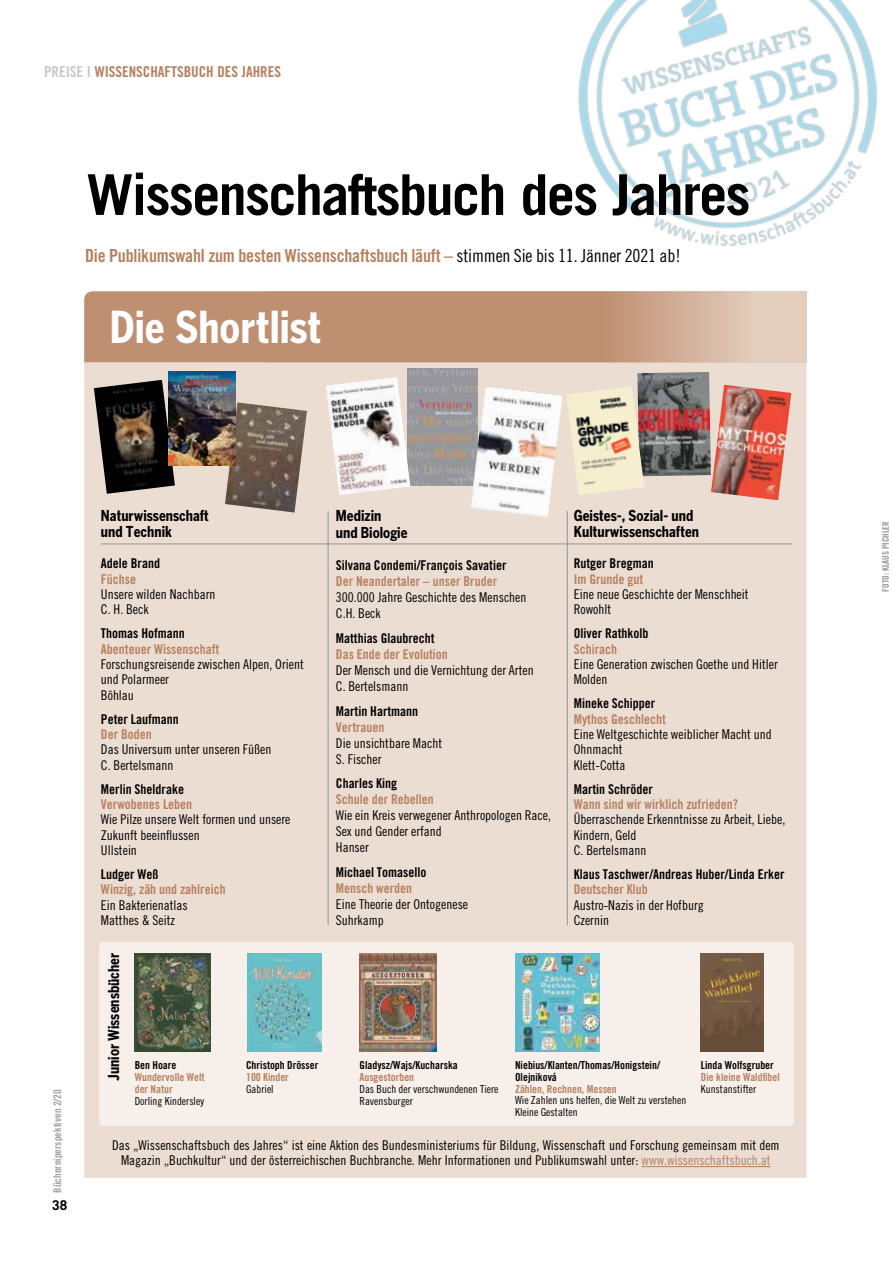
<style>
.page{position:relative;width:893px;height:1263px;background:#fff}
.page>*{position:absolute;margin:0;border:0;box-sizing:border-box;transform-origin:0 0}
.t1{font:700 56.25px "Trade Gothic";letter-spacing:-.03em;color:#000}
.t2{font:700 condensed 43.65px "Benton Gothic";color:#fff}
.t3{font:18px "Trade Gothic Bold Cond Twenty";letter-spacing:-.01em;color:#b6805f}
.t4{font:700 condensed 15px/16.8px "Benton Gothic";color:#000}
.t5{font:15px "Trade Gothic Bold Cond Twenty";color:#b6805f}
.t6{font:13.5px/15.5px "Trade Gothic Cond Eighteen";color:#000}
.t7{font:13.5px "Trade Gothic Bold Cond Twenty";color:#000}
.t8{font:13.5px "Trade Gothic Bold Cond Twenty";color:#b6805f}
.t9{font:700 13.5px "Trade Gothic";color:#000}
.t10{font:11.1px/11.9px "Trade Gothic Cond Eighteen";color:#000}
.t11{font:11.1px/11.9px "Trade Gothic Bold Cond Twenty";color:#000}
.t12{font:11.1px/11.9px "Trade Gothic Bold Cond Twenty";color:#b6805f}
.t13{font:10.5px "Trade Gothic Bold Cond Twenty";color:#9d9fa2}
.t14{font:9px "Trade Gothic Bold Cond Twenty";color:#939598}
.s1{color:#c7c8ca}
.s2{font-family:"Trade Gothic Cond Eighteen";color:#000}
.s3{color:#b6805f}
</style>
<div class="page">
<img style="left:578px;top:0;width:300px;height:246px">
<div style="left:84px;top:362px;width:722px;height:816px;background:#ecddd2"></div>
<div style="left:99px;top:942px;width:695px;height:184px;background:#f7efea;border-radius:4px"></div>
<img style="left:407px;top:368px;width:71px;height:117px">
<img style="left:470px;top:386px;width:92px;height:131px">
<img style="left:225px;top:402px;width:82px;height:110px">
<img style="left:326px;top:377px;width:84px;height:118px">
<img style="left:637px;top:372px;width:74px;height:104px">
<img style="left:566px;top:386px;width:78px;height:109px">
<img style="left:94px;top:380px;width:81px;height:114px">
<img style="left:135px;top:953px;width:76px;height:99px">
<img style="left:247px;top:953px;width:74px;height:99px">
<img style="left:359px;top:953px;width:78px;height:99px">
<img style="left:701px;top:953px;width:63px;height:99px">
<img style="left:515px;top:953px;width:85px;height:99px">
<img style="left:168px;top:371px;width:68px;height:95px">
<img style="left:711px;top:385px;width:80px;height:115px">
<hr style="left:101px;top:544px;width:691px;height:1px;background:#939598">
<hr style="left:328px;top:511px;width:1px;height:414px;background:#939598">
<hr style="left:567px;top:511px;width:1px;height:414px;background:#939598">
<div style="left:266px;top:291px;width:541px;height:71px;background:#e3cdbd"></div>
<svg style="left:84px;top:291px;width:652px;height:71px;fill:#bf8f71"></svg>
<hr style="left:642px;top:1166px;width:129px;height:1px;background:#b6805f">
<p class="t5" style="left:44px;top:62px;width:239px"><span class="s1">PREISE I</span> WISSENSCHAFTSBUCH DES JAHRES</p>
<h1 class="t1" style="left:86px;top:160px;width:666px">Wissenschaftsbuch des Jahres</h1>
<h3 class="t3" style="left:85px;top:245px;width:598px">Die Publikumswahl zum besten Wissenschaftsbuch läuft – <span class="s2">stimmen Sie bis 11. Jänner 2021 ab!</span></h3>
<h2 class="t2" style="left:110px;top:301px;width:213px">Die Shortlist</h2>
<p class="t13" style="left:51px;top:1193px;width:105px;rotate:-90deg">Büchereiperspektiven 2/20</p>
<p class="t9" style="left:52px;top:1196px;width:17px">38</p>
<p class="t4" style="left:101px;top:506px;width:110px">Naturwissenschaft und Technik</p>
<p class="t7" style="left:101px;top:555px;width:61px">Adele Brand</p>
<p class="t8" style="left:101px;top:570px;width:37px">Füchse</p>
<p class="t6" style="left:101px;top:586px;width:116px">Unsere wilden Nachbarn<br>C. H. Beck</p>
<p class="t7" style="left:101px;top:625px;width:85px">Thomas Hofmann</p>
<p class="t8" style="left:101px;top:640px;width:120px">Abenteuer Wissenschaft</p>
<p class="t6" style="left:101px;top:656px;width:204px">Forschungsreisende zwischen Alpen, Orient und Polarmeer<br>Böhlau</p>
<p class="t7" style="left:101px;top:710px;width:79px">Peter Laufmann</p>
<p class="t8" style="left:101px;top:726px;width:52px">Der Boden</p>
<p class="t6" style="left:101px;top:742px;width:172px">Das Universum unter unseren Füßen<br>C. Bertelsmann</p>
<p class="t7" style="left:101px;top:781px;width:85px">Merlin Sheldrake</p>
<p class="t8" style="left:101px;top:796px;width:93px">Verwobenes Leben</p>
<p class="t6" style="left:101px;top:812px;width:191px">Wie Pilze unsere Welt formen und unsere<br>Zukunft beeinflussen<br>Ullstein</p>
<p class="t7" style="left:101px;top:866px;width:59px">Ludger Weß</p>
<p class="t8" style="left:101px;top:881px;width:126px">Winzig, zäh und zahlreich</p>
<p class="t6" style="left:101px;top:897px;width:88px">Ein Bakterienatlas<br>Matthes &amp; Seitz</p>
<p class="t4" style="left:105px;top:1081px;width:130px;rotate:-90deg">Junior Wissensbücher</p>
<p class="t11" style="left:246px;top:1059px;width:74px">Christoph Drösser</p>
<p class="t12" style="left:246px;top:1071px;width:44px">100 Kinder</p>
<p class="t10" style="left:246px;top:1083px;width:29px">Gabriel</p>
<p class="t11" style="left:135px;top:1059px;width:43px">Ben Hoare</p>
<p class="t12" style="left:135px;top:1071px;width:71px">Wundervolle Welt der Natur</p>
<p class="t10" style="left:135px;top:1094px;width:71px">Dorling Kindersley</p>
<p class="t4" style="left:336px;top:506px;width:73px;line-height:17.4px">Medizin<br>und Biologie</p>
<p class="t7" style="left:336px;top:557px;width:172px">Silvana Condemi/François Savatier</p>
<p class="t8" style="left:336px;top:573px;width:163px">Der Neandertaler – unser Bruder</p>
<p class="t6" style="left:336px;top:589px;width:192px;line-height:16px">300.000 Jahre Geschichte des Menschen<br>C.H. Beck</p>
<p class="t7" style="left:336px;top:630px;width:100px">Matthias Glaubrecht</p>
<p class="t8" style="left:336px;top:646px;width:113px">Das Ende der Evolution</p>
<p class="t6" style="left:336px;top:662px;width:199px;line-height:16px">Der Mensch und die Vernichtung der Arten<br>C. Bertelsmann</p>
<p class="t7" style="left:336px;top:702px;width:84px">Martin Hartmann</p>
<p class="t8" style="left:336px;top:718px;width:50px">Vertrauen</p>
<p class="t6" style="left:336px;top:735px;width:108px;line-height:16px">Die unsichtbare Macht<br>S. Fischer</p>
<p class="t7" style="left:336px;top:775px;width:63px">Charles King</p>
<p class="t8" style="left:336px;top:791px;width:99px">Schule der Rebellen</p>
<p class="t6" style="left:336px;top:807px;width:217px;line-height:16px">Wie ein Kreis verwegener Anthropologen Race,<br>Sex und Gender erfand<br>Hanser</p>
<p class="t7" style="left:336px;top:864px;width:92px">Michael Tomasello</p>
<p class="t8" style="left:336px;top:880px;width:78px">Mensch werden</p>
<p class="t6" style="left:336px;top:896px;width:134px;line-height:16px">Eine Theorie der Ontogenese<br>Suhrkamp</p>
<p class="t4" style="left:574px;top:506px;width:127px">Geistes-, Sozial- und<br>Kulturwissenschaften</p>
<p class="t7" style="left:574px;top:555px;width:82px">Rutger Bregman</p>
<p class="t8" style="left:574px;top:570px;width:71px">Im Grunde gut</p>
<p class="t6" style="left:574px;top:586px;width:176px">Eine neue Geschichte der Menschheit<br>Rowohlt</p>
<p class="t7" style="left:574px;top:625px;width:76px">Oliver Rathkolb</p>
<p class="t8" style="left:574px;top:640px;width:45px">Schirach</p>
<p class="t6" style="left:574px;top:656px;width:205px">Eine Generation zwischen Goethe und Hitler<br>Molden</p>
<p class="t7" style="left:574px;top:695px;width:83px">Mineke Schipper</p>
<p class="t8" style="left:574px;top:710px;width:94px">Mythos Geschlecht</p>
<p class="t6" style="left:574px;top:726px;width:200px">Eine Weltgeschichte weiblicher Macht und<br>Ohnmacht<br>Klett-Cotta</p>
<p class="t7" style="left:574px;top:781px;width:81px">Martin Schröder</p>
<p class="t8" style="left:574px;top:796px;width:166px">Wann sind wir wirklich zufrieden?</p>
<p class="t6" style="left:574px;top:812px;width:213px">Überraschende Erkenntnisse zu Arbeit, Liebe,<br>Kindern, Geld<br>C. Bertelsmann</p>
<p class="t7" style="left:574px;top:866px;width:212px">Klaus Taschwer/Andreas Huber/Linda Erker</p>
<p class="t8" style="left:574px;top:881px;width:76px">Deutscher Klub</p>
<p class="t6" style="left:574px;top:897px;width:132px">Austro-Nazis in der Hofburg<br>Czernin</p>
<p class="t11" style="left:359px;top:1059px;width:100px">Gladysz/Wajs/Kucharska</p>
<p class="t12" style="left:359px;top:1071px;width:56px">Ausgestorben</p>
<p class="t10" style="left:359px;top:1083px;width:140px">Das Buch der verschwundenen Tiere<br>Ravensburger</p>
<p class="t11" style="left:515px;top:1059px;width:146px">Niebius/Klanten/Thomas/Honigstein/<br>Olejniková</p>
<p class="t12" style="left:515px;top:1082px;width:103px">Zählen, Rechnen, Messen</p>
<p class="t10" style="left:515px;top:1094px;width:173px">Wie Zahlen uns helfen, die Welt zu verstehen<br>Kleine Gestalten</p>
<p class="t11" style="left:701px;top:1059px;width:74px">Linda Wolfsgruber</p>
<p class="t12" style="left:701px;top:1071px;width:80px">Die kleine Waldfibel</p>
<p class="t10" style="left:701px;top:1083px;width:57px">Kunstanstifter</p>
<p class="t6" style="left:112px;top:1138px;width:669px;line-height:15px;text-align:center">Das „Wissenschaftsbuch des Jahres“ ist eine Aktion des Bundesministeriums für Bildung, Wissenschaft und Forschung gemeinsam mit dem<br>Magazin „Buchkultur“ und der österreichischen Buchbranche. Mehr Informationen und Publikumswahl unter: <span class="s3">www.wissenschaftsbuch.at</span></p>
<p class="t14" style="left:880px;top:592px;width:72px;rotate:-90deg">FOTO: KLAUS PICHLER</p>
</div>
